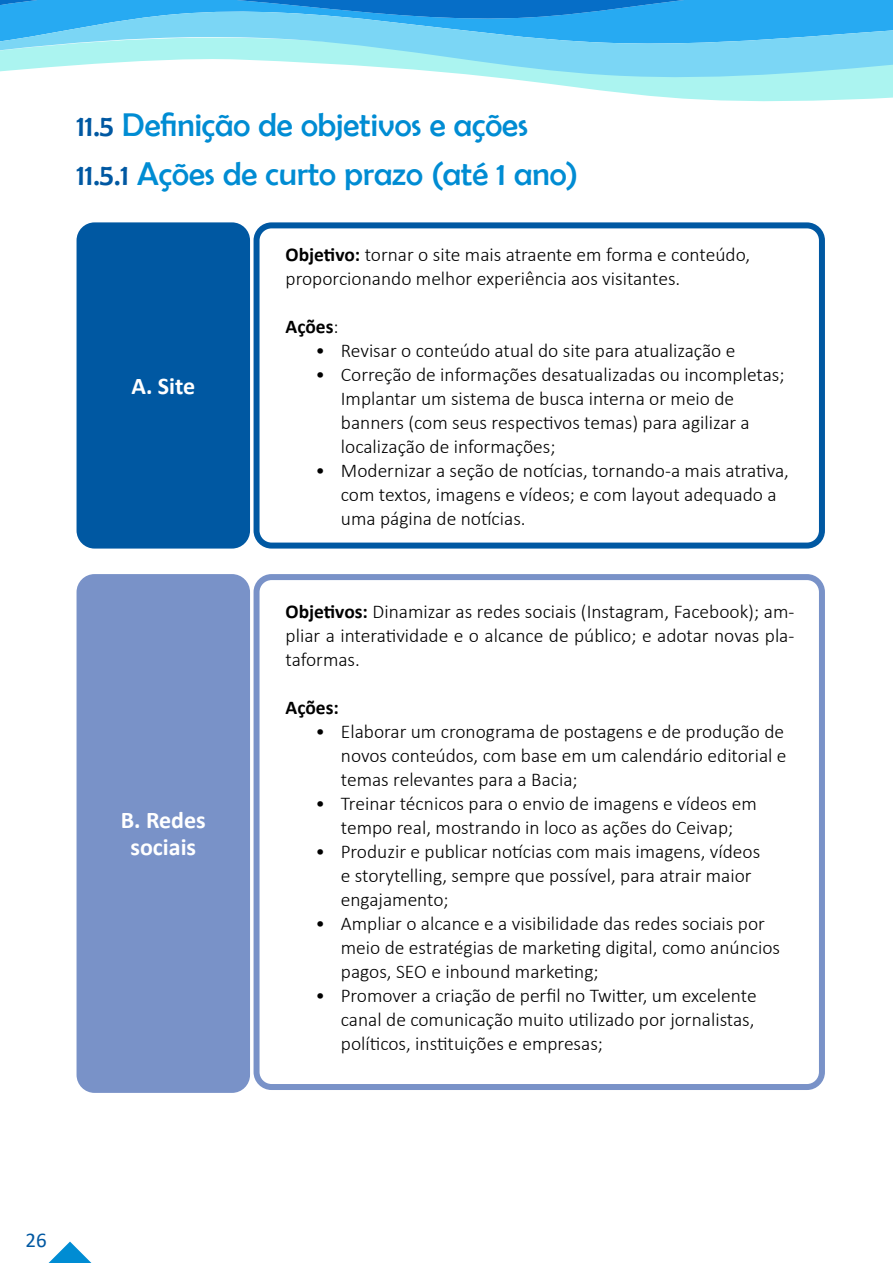
<style>
.page{position:relative;width:893px;height:1263px;background:#fff}
.page>*{position:absolute;margin:0;border:0;box-sizing:border-box;transform-origin:0 0}
.t1{font:33px/48.8px "Berlin Sans FB";color:#008cd3}
.t2{font:700 24px/27px "Calibri";color:#fff;text-align:center}
.t3{font:21px "Calibri";color:#0058a2}
.t4{font:300 19.5px/24px "Calibri";color:#000}
.t5{font:700 19.5px "Calibri";color:#000}
.s1{font-size:30px;color:#0058a2}
.s2{font-weight:700}
.s3{font-weight:300}
</style>
<div class="page">
<svg style="left:49px;top:1241px;width:42px;height:22px"></svg>
<svg style="left:607px;top:91px;width:286px;height:11px;fill:#abf4f0"></svg>
<svg style="left:0;top:0;width:893px;height:2px;background:#178bdb"></svg>
<svg style="left:0;top:2px;width:893px;height:89px"></svg>
<div style="left:77px;top:222px;width:173px;height:327px;background:#0058a2;border-radius:18px"></div>
<div style="left:77px;top:574px;width:173px;height:519px;background:#7992c8;border-radius:18px"></div>
<div style="left:254px;top:222px;width:571px;height:327px;border:6px solid #0058a2;border-radius:15px"></div>
<div style="left:254px;top:574px;width:571px;height:516px;border:6px solid #7992c8;border-radius:15px"></div>
<h1 class="t1" style="left:77px;top:100px;width:503px"><span class="s1">11.5</span> Definição de objetivos e ações<br><span class="s1">11.5.1</span> Ações de curto prazo (até 1 ano)</h1>
<p class="t2" style="left:131px;top:373px;width:65px">A. Site</p>
<p class="t2" style="left:121px;top:806px;width:87px">B. Redes sociais</p>
<p class="t4" style="left:286px;top:242px;width:466px"><span class="s2">Objetivo:</span> tornar o site mais atraente em forma e conteúdo, proporcionando melhor experiência aos visitantes.</p>
<p class="t5" style="left:286px;top:313px;width:55px">Ações<span class="s3">:</span></p>
<p class="t4" style="left:315px;top:338px;width:422px">• Revisar o conteúdo atual do site para atualização e</p>
<p class="t4" style="left:341px;top:362px;width:445px;text-indent:-26px">• Correção de informações desatualizadas ou incompletas; Implantar um sistema de busca interna or meio de banners (com seus respectivos temas) para agilizar a localização de informações;</p>
<p class="t4" style="left:341px;top:458px;width:450px;text-indent:-26px">• Modernizar a seção de notícias, tornando-a mais atrativa, com textos, imagens e vídeos; e com layout adequado a uma página de notícias.</p>
<p class="t4" style="left:286px;top:599px;width:510px;text-align:justify"><span class="s2">Objetivos:</span> Dinamizar as redes sociais (Instagram, Facebook); am&shy;pliar a interatividade e o alcance de público; e adotar novas pla&shy;taformas.</p>
<p class="t5" style="left:286px;top:694px;width:55px">Ações:</p>
<p class="t4" style="left:341px;top:719px;width:447px;text-indent:-26px">• Elaborar um cronograma de postagens e de produção de novos conteúdos, com base em um calendário editorial e temas relevantes para a Bacia;</p>
<p class="t4" style="left:315px;top:791px;width:443px;text-align:center">• Treinar técnicos para o envio de imagens e vídeos em tempo real, mostrando in loco as ações do Ceivap;</p>
<p class="t4" style="left:341px;top:839px;width:421px;text-indent:-26px">• Produzir e publicar notícias com mais imagens, vídeos e storytelling, sempre que possível, para atrair maior engajamento;</p>
<p class="t4" style="left:341px;top:911px;width:441px;text-indent:-26px">• Ampliar o alcance e a visibilidade das redes sociais por meio de estratégias de marketing digital, como anúncios pagos, SEO e inbound marketing;</p>
<p class="t4" style="left:341px;top:983px;width:417px;text-align:justify;text-indent:-26px">• Promover a criação de perfil no Twitter, um excelente canal de comunicação muito utilizado por jornalistas, políticos, instituições e empresas;</p>
<p class="t3" style="left:25px;top:1226px;width:23px">26</p>
</div>
